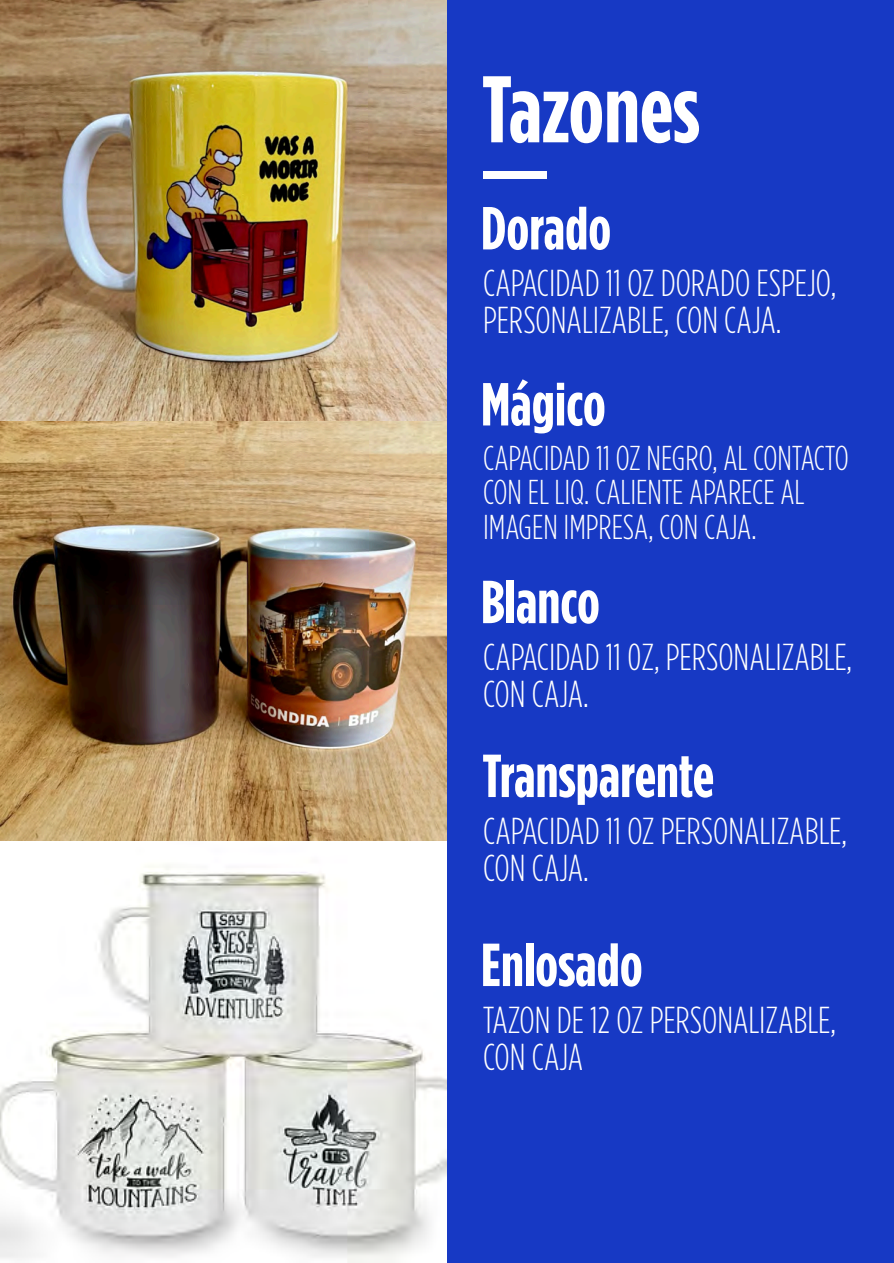
<style>
.page{position:relative;width:894px;height:1263px;background:#fff}
.page>*{position:absolute;margin:0;border:0;box-sizing:border-box;transform-origin:0 0}
.t1{font:700 94.35px "Gotham Condensed";color:#fff}
.t2{font:700 60.6px "Gotham Condensed";color:#fff}
.t3{font:300 37.5px/37.5px "Gotham Condensed";color:#fff}
.t4{font:300 34.5px/34.5px "Gotham Condensed";color:#fff}
</style>
<div class="page">
<div style="left:447px;top:0;width:446px;height:1263px;background:#1739c4"></div>
<img style="left:0;top:0;width:447px;height:421px">
<img style="left:0;top:421px;width:447px;height:420px">
<svg style="left:0;top:865px;width:447px;height:398px"></svg>
<div style="left:483px;top:172px;width:63px;height:7px;background:#fff"></div>
<h1 class="t1" style="left:481px;top:56px;width:219px">Tazones</h1>
<h2 class="t2" style="left:481px;top:194px;width:132px">Dorado</h2>
<p class="t3" style="left:483px;top:264px;width:355px">CAPACIDAD 11 OZ DORADO ESPEJO,<br>PERSONALIZABLE, CON CAJA.</p>
<h2 class="t2" style="left:481px;top:370px;width:126px">Mágico</h2>
<p class="t4" style="left:483px;top:440px;width:367px">CAPACIDAD 11 OZ NEGRO, AL CONTACTO<br>CON EL LIQ. CALIENTE APARECE AL<br>IMAGEN IMPRESA, CON CAJA.</p>
<h2 class="t2" style="left:481px;top:568px;width:120px">Blanco</h2>
<p class="t3" style="left:483px;top:637px;width:370px">CAPACIDAD 11 0Z, PERSONALIZABLE,<br>CON CAJA.</p>
<h2 class="t2" style="left:482px;top:742px;width:233px">Transparente</h2>
<p class="t3" style="left:483px;top:811px;width:365px">CAPACIDAD 11 OZ PERSONALIZABLE,<br>CON CAJA.</p>
<h2 class="t2" style="left:481px;top:931px;width:163px">Enlosado</h2>
<p class="t3" style="left:483px;top:1000px;width:354px">TAZON DE 12 OZ PERSONALIZABLE,<br>CON CAJA</p>
</div>
